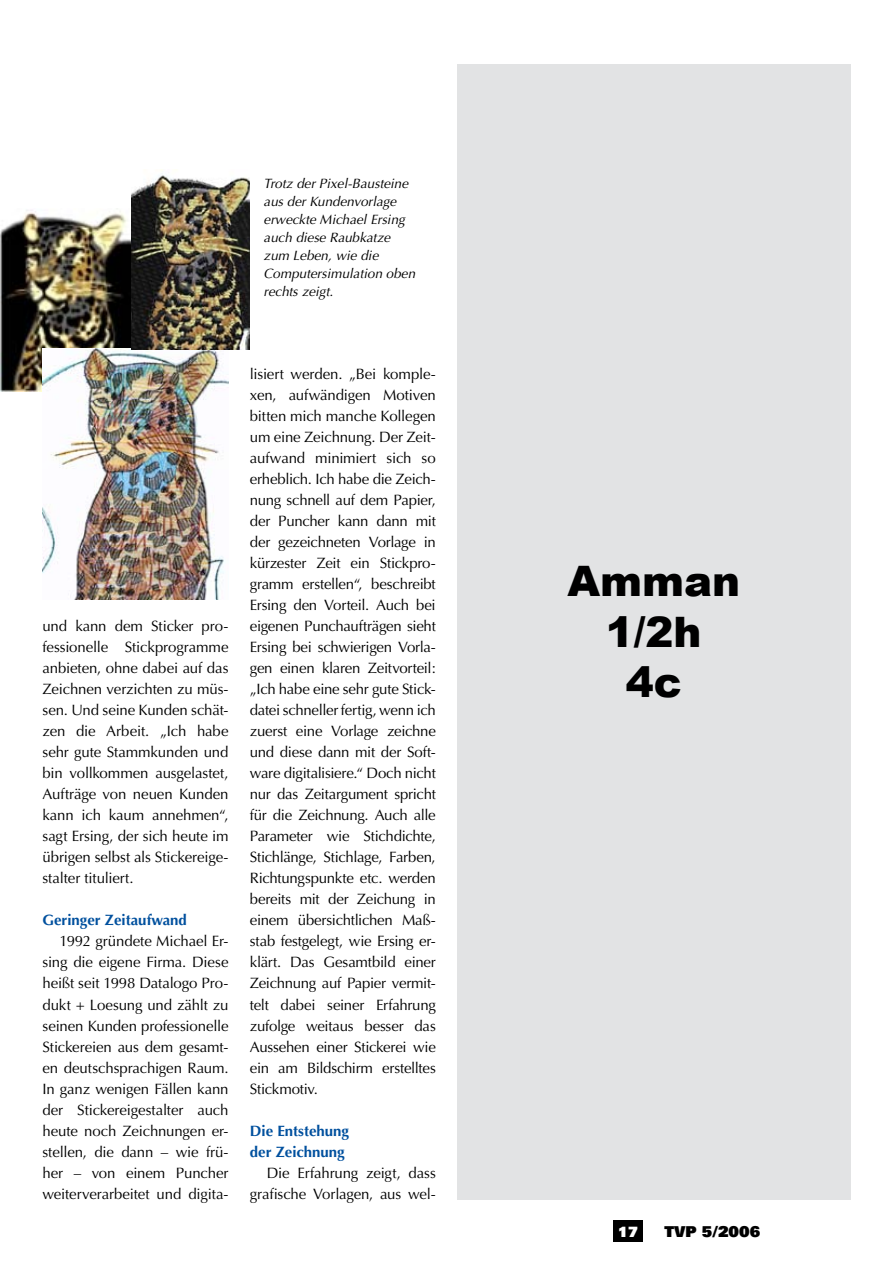
<style>
.page{position:relative;width:893px;height:1263px;background:#fff}
.page>*{position:absolute;margin:0;border:0;box-sizing:border-box;transform-origin:0 0}
.t1{font:900 42px/50.4px "Arial";color:#000;text-align:center}
.t2{font:15px/21px "Optima";letter-spacing:-.01em;color:#000;text-align:justify}
.t3{font:700 15px/21px "Optima";color:#00509e}
.t4{font:900 15px "Univers";color:#000}
.t5{font:900 14.25px "Univers";color:#fff}
.t6{font:italic 13.5px/18px "Optima";color:#000}
</style>
<div class="page">
<div style="left:613px;top:1220px;width:30px;height:22px;background:#000"></div>
<img style="left:0;top:208px;width:132px;height:183px">
<div style="left:457px;top:64px;width:393px;height:1135px;background:#e2e3e4"></div>
<img style="left:43px;top:349px;width:186px;height:251px">
<img style="left:132px;top:169px;width:118px;height:181px">
<p class="t6" style="left:264px;top:175px;width:153px">Trotz der Pixel-Bausteine aus der Kundenvorlage erweckte Michael Ersing auch diese Raubkatze zum Leben, wie die<br>Computersimulation oben rechts zeigt.</p>
<p class="t2" style="left:42px;top:616px;width:188px">und kann dem Sticker pro&shy;fessionelle Stickprogramme anbieten, ohne dabei auf das Zeichnen verzichten zu müs&shy;sen. Und seine Kunden schät&shy;zen die Arbeit. „Ich habe sehr gute Stammkunden und bin vollkommen ausgelastet, Aufträge von neuen Kunden kann ich kaum annehmen“, sagt Ersing, der sich heute im übrigen selbst als Stickereige&shy;stalter tituliert.</p>
<p class="t3" style="left:42px;top:910px;width:146px">Geringer Zeitaufwand</p>
<p class="t2" style="left:42px;top:931px;width:188px;text-indent:17px">1992 gründete Michael Er&shy;sing die eigene Firma. Diese heißt seit 1998 Datalogo Pro&shy;dukt + Loesung und zählt zu seinen Kunden professionelle Stickereien aus dem gesamt&shy;en deutschsprachigen Raum.<br>In ganz wenigen Fällen kann der Stickereigestalter auch heute noch Zeichnungen er&shy;stellen, die dann – wie frü&shy;her – von einem Puncher weiterver-arbeitet und digita-</p>
<p class="t2" style="left:250px;top:364px;width:188px">lisiert werden. „Bei komple&shy;xen, aufwändigen Motiven bitten mich manche Kollegen um eine Zeichnung. Der Zeit&shy;aufwand minimiert sich so erheblich. Ich habe die Zeich&shy;nung schnell auf dem Papier, der Puncher kann dann mit der gezeichneten Vorlage in kürzester Zeit ein Stickpro&shy;gramm erstellen“, beschreibt Ersing den Vorteil. Auch bei eigenen Punchaufträgen sieht Ersing bei schwierigen Vorla&shy;gen einen klaren Zeitvorteil: „Ich habe eine sehr gute Stick&shy;datei schneller fertig, wenn ich zuerst eine Vorlage zeichne und diese dann mit der Soft&shy;ware digitali-siere.“ Doch nicht nur das Zeitargument spricht für die Zeichnung. Auch alle Parameter wie Stichdichte, Stichlänge, Stichlage, Farben, Richtungspunkte etc. werden bereits mit der Zeichung in einem übersichtlichen Maß&shy;stab festgelegt, wie Ersing er&shy;klärt. Das Gesamtbild einer Zeichnung auf Papier vermit&shy;telt dabei seiner Erfahrung zufolge weitaus besser das Aussehen einer Stickerei wie ein am Bildschirm erstelltes Stickmotiv.</p>
<p class="t3" style="left:250px;top:1120px;width:101px">Die Entstehung der Zeichnung</p>
<p class="t2" style="left:250px;top:1162px;width:188px;text-align:right">Die Erfahrung zeigt, dass grafische Vorlagen, aus wel-</p>
<h1 class="t1" style="left:567px;top:555px;width:174px">Amman<br>1/2h<br>4c</h1>
<p class="t5" style="left:618px;top:1222px;width:22px">17</p>
<p class="t4" style="left:664px;top:1222px;width:97px">TVP 5/2006</p>
</div>
